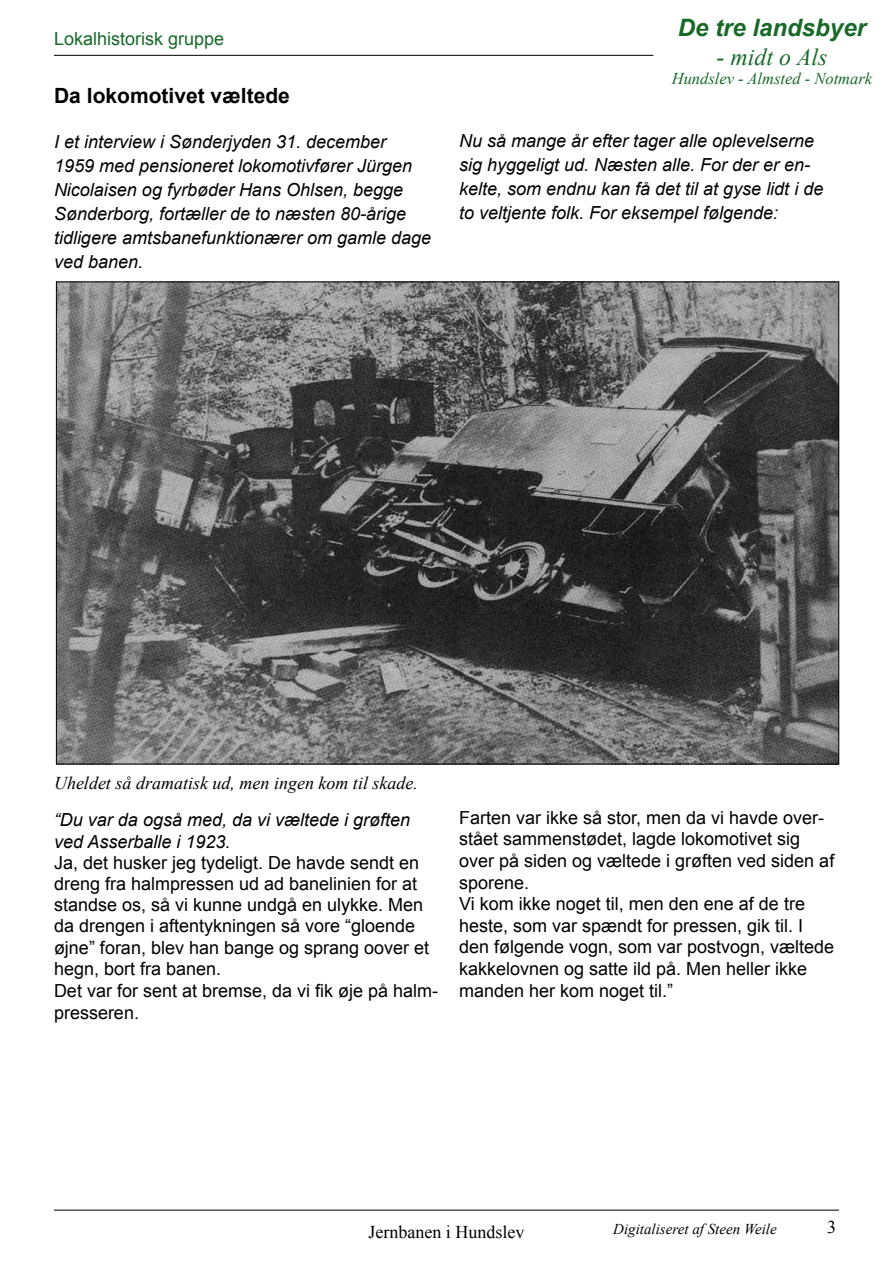
<style>
.page{position:relative;width:893px;height:1263px;background:#fff}
.page>*{position:absolute;margin:0;border:0;box-sizing:border-box;transform-origin:0 0}
.t1{font:italic 700 24px "Arial";color:#176928}
.t2{font:italic 24px "Times New Roman";color:#176928}
.t3{font:700 21px "Arial";color:#000}
.t4{font:18px/21.6px "Arial";color:#000}
.t5{font:italic 18px/24px "Arial";color:#000}
.t6{font:italic 18px "Times New Roman";color:#000}
.t7{font:18px "Arial";color:#176928}
.t8{font:18px "Times New Roman";color:#000}
.t9{font:italic 16.5px "Times New Roman";color:#176928}
.t10{font:italic 15px "Times New Roman";color:#000}
</style>
<div class="page">
<hr style="left:54px;top:55px;width:599px;height:1px;background:#000">
<hr style="left:54px;top:1210px;width:785px;height:1px;background:#000">
<img style="left:58px;top:284px;width:779px;height:478px">
<p class="t7" style="left:54px;top:27px;width:172px">Lokalhistorisk gruppe</p>
<p class="t3" style="left:54px;top:82px;width:237px">Da lokomotivet væltede</p>
<p class="t5" style="left:54px;top:130px;width:379px">I et interview i Sønderjyden 31. december<br>1959 med pensioneret lokomotivfører Jürgen Nicolaisen og fyrbøder Hans Ohlsen, begge Sønderborg, fortæller de to næsten 80-årige tidligere amtsbanefunktionærer om gamle dage ved banen.</p>
<h1 class="t1" style="left:678px;top:11px;width:190px">De tre landsbyer</h1>
<h1 class="t2" style="left:716px;top:40px;width:112px">- midt o Als</h1>
<p class="t9" style="left:672px;top:68px;width:202px">Hundslev - Almsted - Notmark</p>
<p class="t5" style="left:459px;top:129px;width:366px">Nu så mange år efter tager alle oplevelserne sig hyggeligt ud. Næsten alle. For der er en&shy;kelte, som endnu kan få det til at gyse lidt i de to veltjente folk. For eksempel følgende:</p>
<p class="t6" style="left:54px;top:771px;width:365px">Uheldet så dramatisk ud, men ingen kom til skade.</p>
<p class="t5" style="left:54px;top:809px;width:358px;line-height:21.6px">“Du var da også med, da vi væltede i grøften ved Asserballe i 1923.</p>
<p class="t4" style="left:54px;top:852px;width:385px">Ja, det husker jeg tydeligt. De havde sendt en dreng fra halmpressen ud ad banelinien for at standse os, så vi kunne undgå en ulykke. Men da drengen i aftentykningen så vore “gloende øjne” foran, blev han bange og sprang oover et hegn, bort fra banen.<br>Det var for sent at bremse, da vi fik øje på halm&shy;presseren.</p>
<p class="t4" style="left:459px;top:807px;width:377px">Farten var ikke så stor, men da vi havde over&shy;stået sammenstødet, lagde lokomotivet sig over på siden og væltede i grøften ved siden af sporene.<br>Vi kom ikke noget til, men den ene af de tre heste, som var spændt for pressen, gik til. I den følgende vogn, som var postvogn, væltede kakkelovnen og satte ild på. Men heller ikke manden her kom noget til.”</p>
<p class="t8" style="left:368px;top:1220px;width:157px">Jernbanen i Hundslev</p>
<p class="t10" style="left:613px;top:1219px;width:165px">Digitaliseret af Steen Weile</p>
<p class="t8" style="left:827px;top:1215px;width:10px">3</p>
</div>
